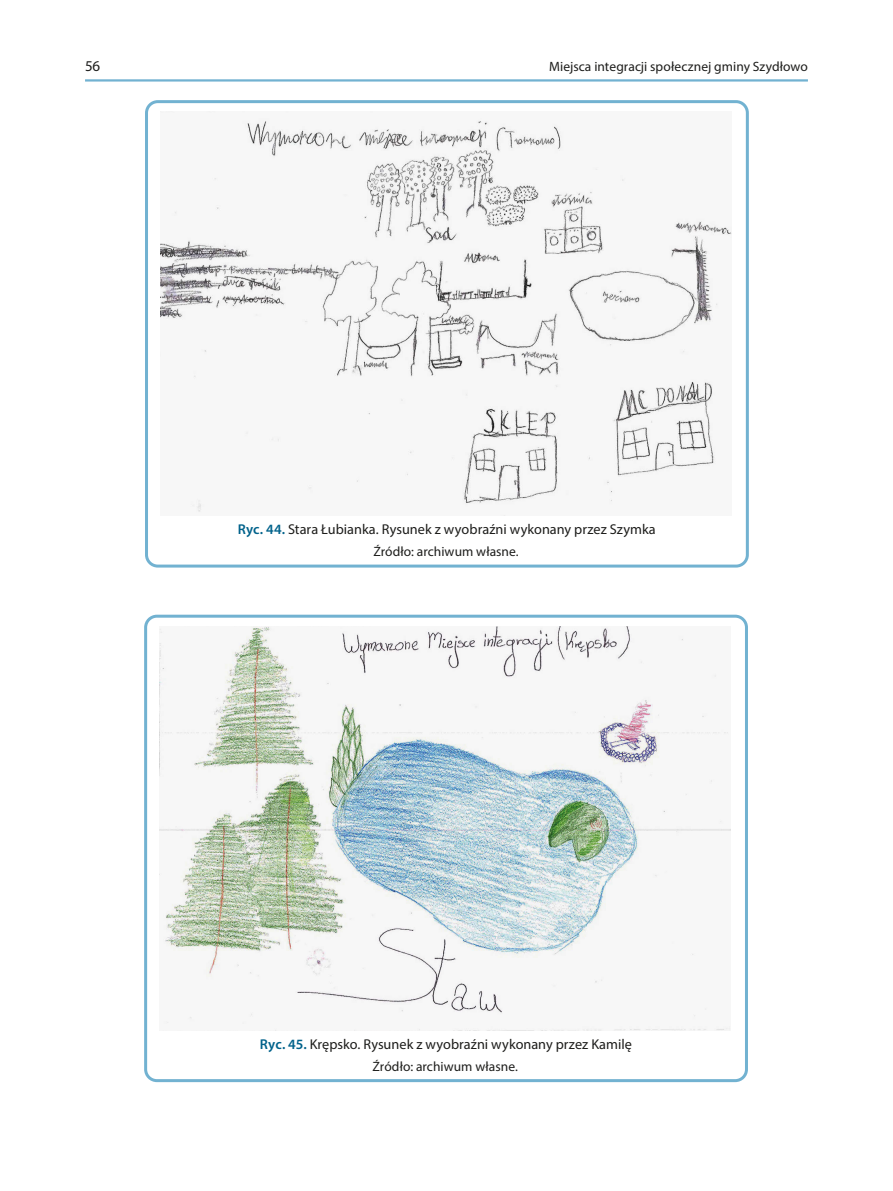
<style>
.page{position:relative;width:893px;height:1191px;background:#fff}
.page>*{position:absolute;margin:0;border:0;box-sizing:border-box;transform-origin:0 0}
.t1{font:15px "Myriad Pro";color:#1d1d1b}
.podpis_ryciny{font:14.25px "Myriad Pro";letter-spacing:.005em;color:#1d1d1b}
.Źródło{font:13.5px "Myriad Pro";color:#1d1d1b}
.s1{font-weight:600;color:#00628b}
</style>
<div class="page">
<hr style="left:85px;top:79px;width:723px;height:3px;background:#72b2d1">
<img style="left:160px;top:112px;width:572px;height:404px">
<div style="left:145px;top:100px;width:604px;height:467px;border:3px solid #72b2d1;border-radius:11px"></div>
<img style="left:159px;top:626px;width:572px;height:404px">
<div style="left:144px;top:614px;width:604px;height:468px;border:3px solid #72b2d1;border-radius:11px"></div>
<p class="t1" style="left:85px;top:56px;width:17px">56</p>
<p class="Źródło" style="left:549px;top:58px;width:260px">Miejsca integracji społecznej gminy Szydłowo</p>
<p class="podpis_ryciny" style="left:238px;top:520px;width:420px"><span class="s1">Ryc. 44.</span> Stara Łubianka. Rysunek z wyobraźni wykonany przez Szymka</p>
<p class="Źródło" style="left:373px;top:543px;width:147px">Źródło: archiwum własne.</p>
<p class="podpis_ryciny" style="left:260px;top:1035px;width:373px"><span class="s1">Ryc. 45.</span> Krępsko. Rysunek z wyobraźni wykonany przez Kamilę</p>
<p class="Źródło" style="left:372px;top:1057px;width:147px">Źródło: archiwum własne.</p>
</div>
